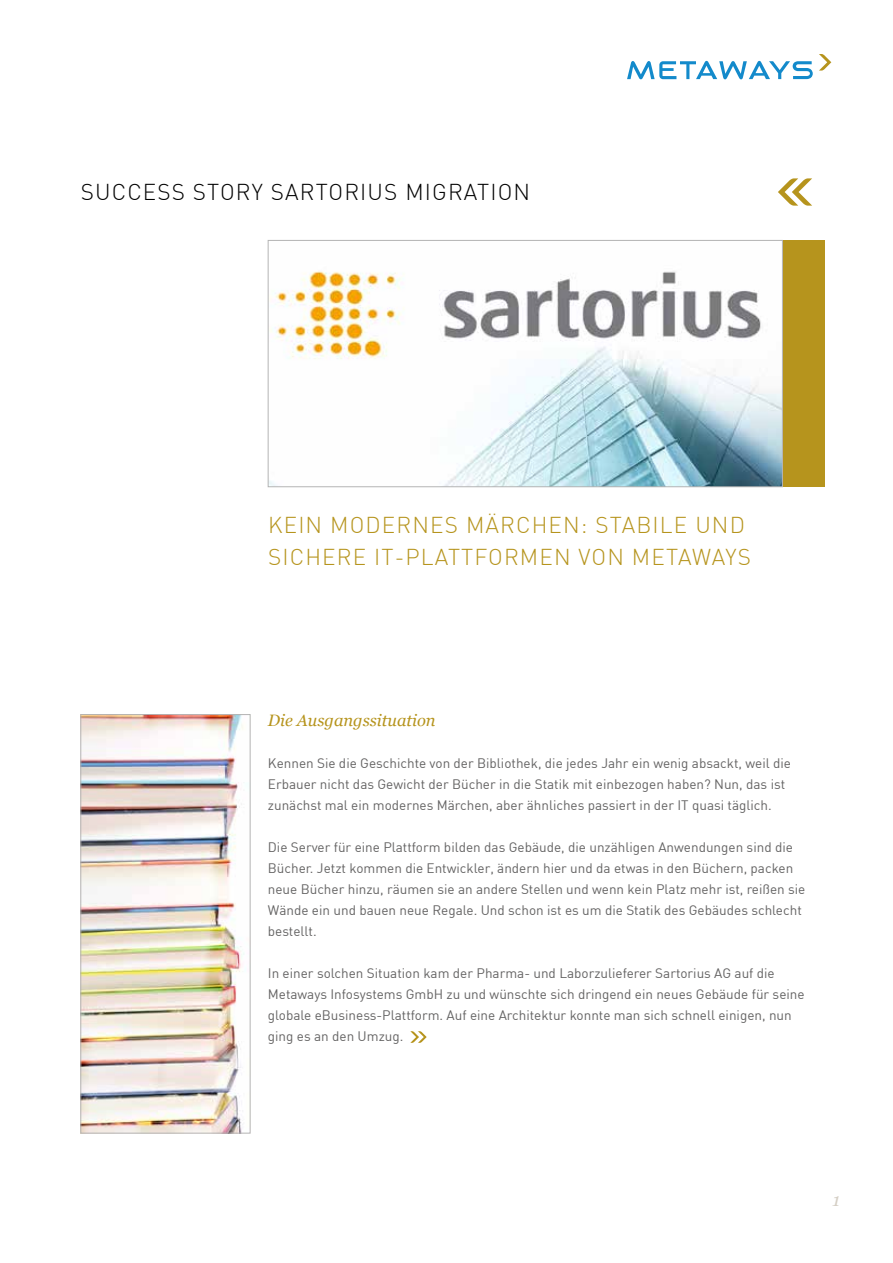
<style>
.page{position:relative;width:893px;height:1263px;background:#fff}
.page>*{position:absolute;margin:0;border:0;box-sizing:border-box;transform-origin:0 0}
.t1{font:300 22.5px/31.5px "DIN";letter-spacing:.05em;color:#b6941d}
.t2{font:300 22.5px "DIN";letter-spacing:.05em;color:#000}
.t3{font:italic 18px "Georgia";color:#d5cfc5}
.t4{font:italic 16.5px "Georgia";color:#b6941d}
.t5{font:13.5px/21px "DIN";color:#646363}
</style>
<div class="page">
<svg style="left:410px;top:1031px;width:17px;height:12px"></svg>
<img style="left:83px;top:716px;width:161px;height:415px">
<div style="left:81px;top:714px;width:169px;height:419px;border:1px solid #b5b4b4"></div>
<div style="left:782px;top:240px;width:43px;height:247px;background:#b6941d"></div>
<img style="left:270px;top:271px;width:511px;height:214px">
<div style="left:268px;top:240px;width:515px;height:247px;border:1px solid #b4b4b4"></div>
<svg style="left:627px;top:61px;width:186px;height:18px"></svg>
<svg style="left:819px;top:54px;width:12px;height:17px"></svg>
<svg style="left:778px;top:178px;width:34px;height:28px"></svg>
<h1 class="t2" style="left:81px;top:178px;width:451px">SUCCESS STORY SARTORIUS MIGRATION</h1>
<h1 class="t1" style="left:268px;top:509px;width:484px">KEIN MODERNES MÄRCHEN: STABILE UND<br>SICHERE IT-PLATTFORMEN VON METAWAYS</h1>
<p class="t4" style="left:268px;top:708px;width:169px">Die Ausgangssituation</p>
<p class="t5" style="left:268px;top:752px;width:525px">Kennen Sie die Geschichte von der Bibliothek, die jedes Jahr ein wenig absackt, weil die<br>Erbauer nicht das Gewicht der Bücher in die Statik mit einbezogen haben? Nun, das ist zunächst mal ein modernes Märchen, aber ähnliches passiert in der IT quasi täglich.</p>
<p class="t5" style="left:268px;top:836px;width:539px">Die Server für eine Plattform bilden das Gebäude, die unzähligen Anwendungen sind die Bücher. Jetzt kommen die Entwickler, ändern hier und da etwas in den Büchern, packen neue Bücher hinzu, räumen sie an andere Stellen und wenn kein Platz mehr ist, reißen sie Wände ein und bauen neue Regale. Und schon ist es um die Statik des Gebäudes schlecht bestellt.</p>
<p class="t5" style="left:268px;top:962px;width:538px">In einer solchen Situation kam der Pharma- und Laborzulieferer Sartorius AG auf die Metaways Infosystems GmbH zu und wünschte sich dringend ein neues Gebäude für seine globale eBusiness-Plattform. Auf eine Architektur konnte man sich schnell einigen, nun ging es an den Umzug.</p>
<h2 class="t3" style="left:832px;top:1187px;width:9px">1</h2>
</div>
